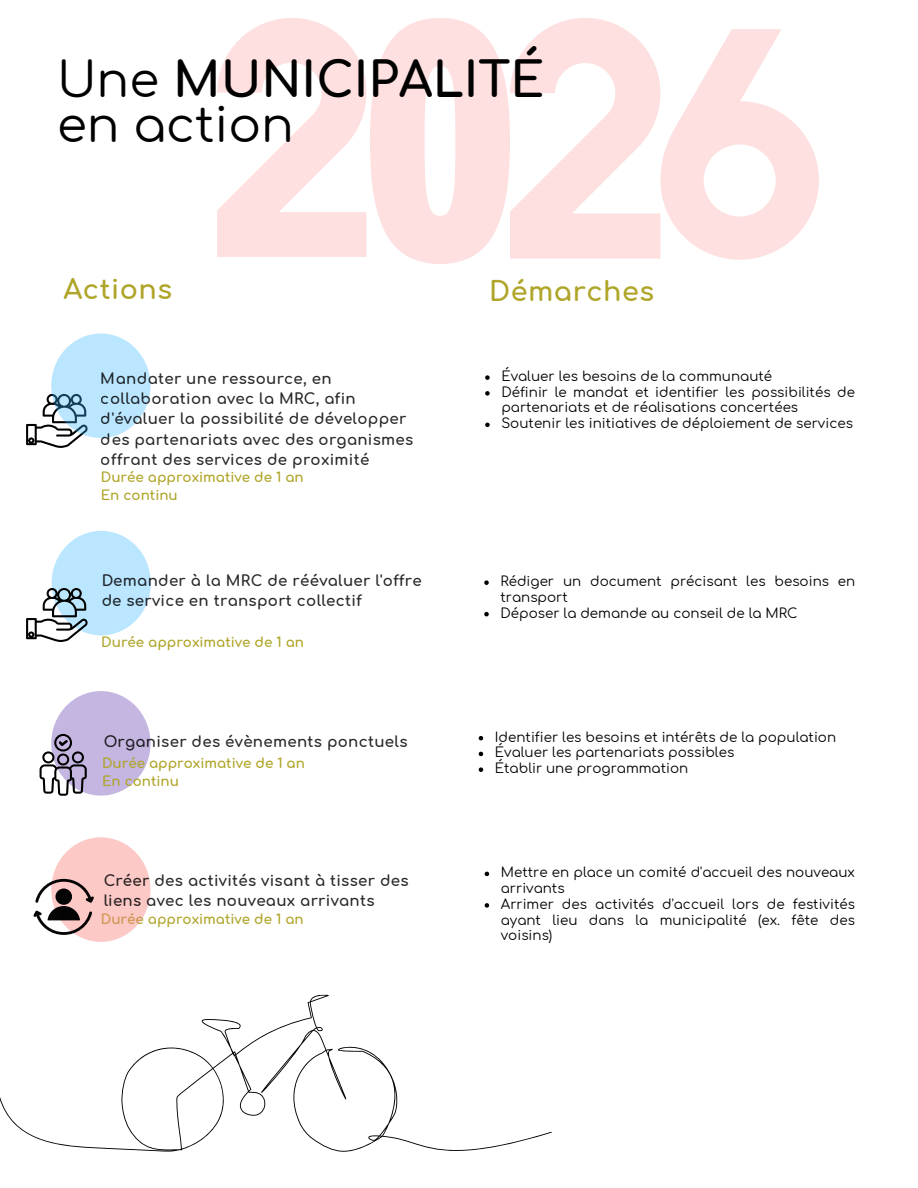
<style>
.page{position:relative;width:918px;height:1188px;background:#fff}
.page>*{position:absolute;margin:0;border:0;box-sizing:border-box;transform-origin:0 0}
.t1{font:700 48.3px/45px "Comfortaa";color:#000}
.t2{font:700 27px "Comfortaa";letter-spacing:.02em;color:#afa529}
.t3{font:700 15px/20.2px "Comfortaa";letter-spacing:.02em;color:#000}
.t4{font:13.5px/15.8px "Comfortaa";color:#000}
.t5{font:700 13.5px/18px "Comfortaa";color:#afa529}
.s1{font-weight:400}
</style>
<div class="page">
<div style="left:51px;top:691px;width:100px;height:105px;background:#c4b6e0;border-radius:50%"></div>
<div style="left:52px;top:531px;width:99px;height:104px;background:#bbe6ff;border-radius:50%"></div>
<div style="left:51px;top:837px;width:100px;height:105px;background:#fcc9c7;border-radius:50%"></div>
<svg style="left:33px;top:879px;width:61px;height:56px"></svg>
<svg style="left:26px;top:394px;width:60px;height:54px"></svg>
<svg style="left:26px;top:588px;width:62px;height:54px"></svg>
<svg style="left:40px;top:734px;width:47px;height:62px"></svg>
<svg style="left:51px;top:333px;width:100px;height:105px;background:#b4dff7"></svg>
<svg style="left:217px;top:18px;width:602px;height:246px"></svg>
<svg style="left:0;top:994px;width:552px;height:158px"></svg>
<svg style="left:485px;top:375px;width:5px;height:5px"></svg>
<svg style="left:485px;top:391px;width:5px;height:5px"></svg>
<svg style="left:485px;top:423px;width:5px;height:4px"></svg>
<svg style="left:484px;top:580px;width:5px;height:5px"></svg>
<svg style="left:484px;top:612px;width:5px;height:4px"></svg>
<svg style="left:479px;top:736px;width:4px;height:4px"></svg>
<svg style="left:479px;top:752px;width:4px;height:4px"></svg>
<svg style="left:479px;top:767px;width:4px;height:5px"></svg>
<svg style="left:485px;top:872px;width:4px;height:4px"></svg>
<svg style="left:485px;top:903px;width:4px;height:5px"></svg>
<p class="t1" style="left:57px;top:59px;width:489px"><span class="s1">Une</span> MUNICIPALITÉ <span class="s1">en action</span></p>
<h3 class="t2" style="left:63px;top:275px;width:110px">Actions</h3>
<p class="t2" style="left:489px;top:277px;width:166px">Démarches</p>
<p class="t3" style="left:101px;top:369px;width:314px">Mandater une ressource, en collaboration avec la MRC, afin d'évaluer la possibilité de développer des partenariats avec des organismes offrant des services de proximité</p>
<p class="t5" style="left:101px;top:469px;width:204px">Durée approximative de 1 an<br>En continu</p>
<p class="t3" style="left:101px;top:571px;width:322px">Demander à la MRC de réévaluer l'offre de service en transport collectif</p>
<h3 class="t5" style="left:101px;top:633px;width:204px">Durée approximative de 1 an</h3>
<p class="t4" style="left:501px;top:369px;width:272px">Évaluer les besoins de la communauté</p>
<h1 class="t4" style="left:501px;top:384px;width:355px">Définir le mandat et identifier les possibilités de partenariats et de réalisations concertées</h1>
<h2 class="t4" style="left:501px;top:416px;width:353px">Soutenir les initiatives de déploiement de services</h2>
<h2 class="t4" style="left:500px;top:574px;width:356px">Rédiger un document précisant les besoins en transport</h2>
<h3 class="t4" style="left:500px;top:605px;width:299px">Déposer la demande au conseil de la MRC</h3>
<p class="t3" style="left:103px;top:732px;width:306px">Organiser des évènements ponctuels</p>
<p class="t4" style="left:495px;top:729px;width:343px">Identifier les besoins et intérêts de la population</p>
<h3 class="t4" style="left:495px;top:745px;width:241px">Évaluer les partenariats possibles</h3>
<p class="t4" style="left:495px;top:761px;width:195px">Établir une programmation</p>
<p class="t5" style="left:102px;top:754px;width:204px">Durée approximative de 1 an<br>En continu</p>
<p class="t3" style="left:103px;top:871px;width:307px">Créer des activités visant à tisser des liens avec les nouveaux arrivants</p>
<p class="t5" style="left:101px;top:910px;width:204px">Durée approximative de 1 an</p>
<p class="t4" style="left:501px;top:865px;width:356px">Mettre en place un comité d'accueil des nouveaux arrivants</p>
<p class="t4" style="left:501px;top:897px;width:356px;text-align:justify">Arrimer des activités d'accueil lors de festivités ayant lieu dans la municipalité (ex. fête des voisins)</p>
</div>
